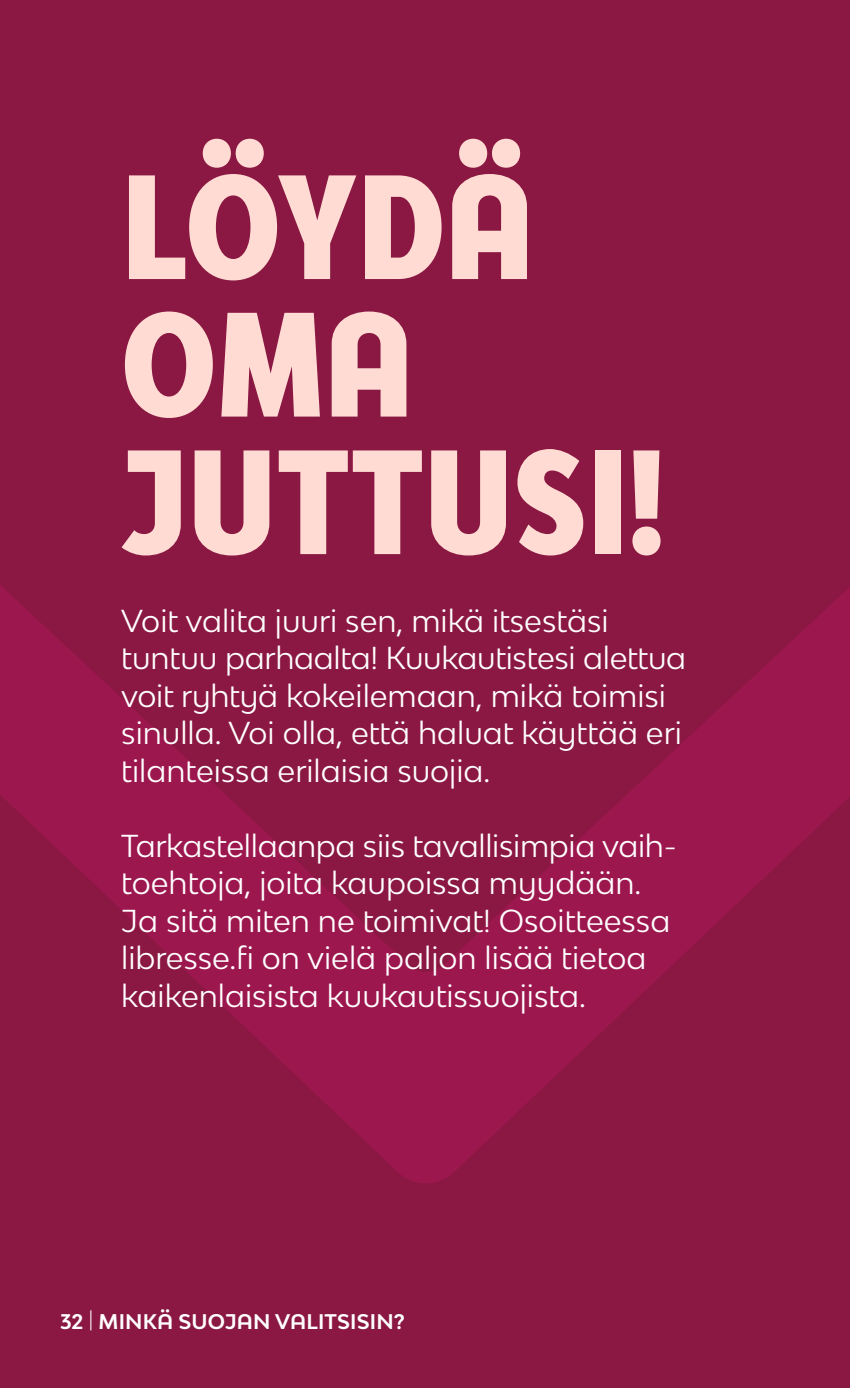
<style>
.page{position:relative;width:850px;height:1388px;background:#8b1842}
.page>*{position:absolute;margin:0;border:0;box-sizing:border-box;transform-origin:0 0}
.t1{font:900 ultra-condensed 140px/137.5px "Bw Modelica SS01";letter-spacing:.01em;color:#ffdbd3}
.t2{font:30px/37.5px "Bw Modelica SS01";color:#fff}
.t3{font:700 20px "Bw Modelica SS01";letter-spacing:.01em;color:#fff}
.s1{font-weight:300}
</style>
<div class="page">
<svg style="left:1px;top:586px;width:848px;height:597px"></svg>
<h1 class="t1" style="left:122px;top:155px;width:544px">LÖYDÄ<br>OMA<br>JUTTUSI!</h1>
<p class="t2" style="left:121px;top:601px;width:566px">Voit valita juuri sen, mikä itsestäsi tuntuu parhaalta! Kuukautistesi alettua voit ryhtyä kokeilemaan, mikä toimisi sinulla. Voi olla, että haluat käyttää eri tilanteissa erilaisia suojia.</p>
<p class="t2" style="left:121px;top:826px;width:557px">Tarkastellaanpa siis tavallisimpia vaih&shy;toehtoja, joita kaupoissa myydään.<br>Ja sitä miten ne toimivat! Osoitteessa libresse.fi on vielä paljon lisää tietoa kaikenlaisista kuukautissuojista.</p>
<p class="t3" style="left:60px;top:1308px;width:346px">32 <span class="s1">|</span> MINKÄ SUOJAN VALITSISIN?</p>
</div>
